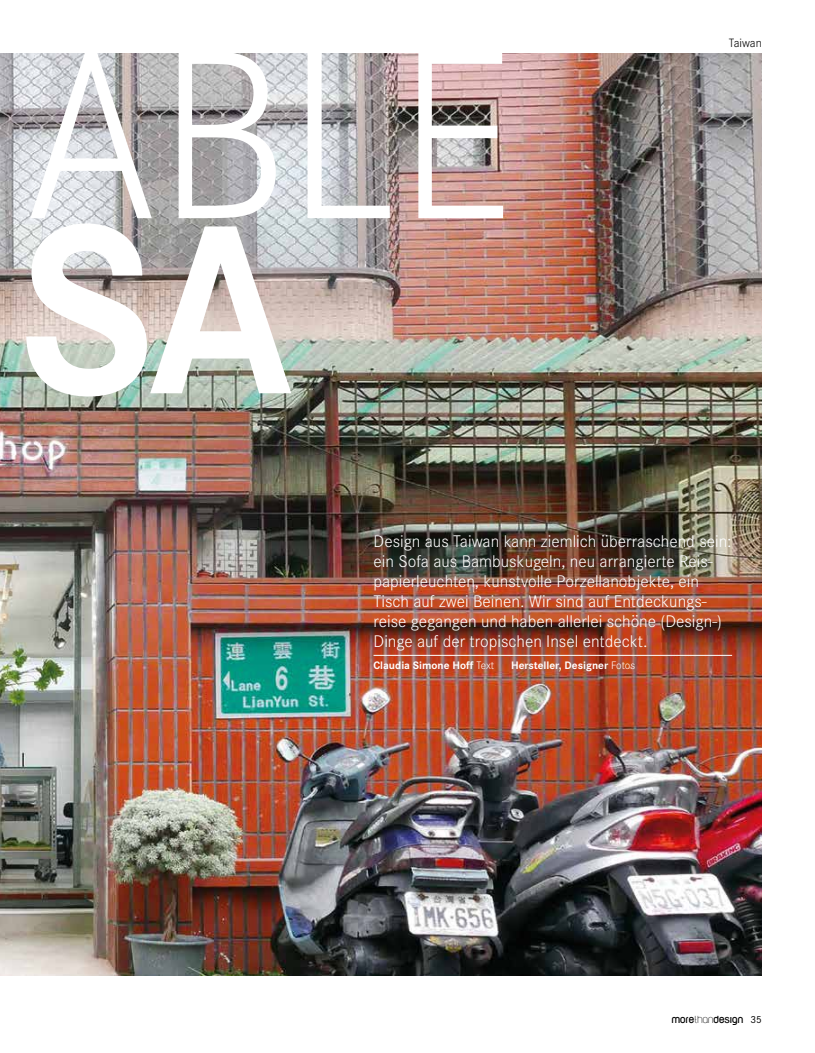
<style>
.page{position:relative;width:815px;height:1053px;background:#fff}
.page>*{position:absolute;margin:0;border:0;box-sizing:border-box;transform-origin:0 0}
.t1{font:300 250px "Corporate S";color:#fff;scale:.96 1}
.t2{font:700 250px "Corporate S";color:#fff}
.t3{font:300 17.5px/20px "Corporate S";color:#fff}
.t4{font:300 12.5px "Corporate S";color:#000}
.t5{font:700 11.25px "Corporate S";color:#fff}
.t6{font:500 10.62px "Lencia";color:#000}
.s1{font-weight:300}
.s2{font-family:"Corporate S";font-weight:400}
</style>
<div class="page">
<img style="left:0;top:53px;width:762px;height:921px">
<hr style="left:374px;top:655px;width:358px;height:1px;background:#fff">
<h1 class="t1" style="left:25px;top:-1px;width:512px">ABLE</h1>
<h1 class="t2" style="left:18px;top:167px;width:277px">SA</h1>
<p class="t4" style="left:729px;top:36px;width:34px">Taiwan</p>
<p class="t3" style="left:374px;top:531px;width:360px">Design aus Taiwan kann ziemlich überraschend sein: ein Sofa aus Bambuskugeln, neu arrangierte Reis&shy;papierleuchten, kunstvolle Porzellanobjekte, ein Tisch auf zwei Beinen. Wir sind auf Entdeckungs&shy;reise gegangen und haben allerlei schöne (Design-)<br>Dinge auf der tropischen Insel entdeckt.</p>
<p class="t5" style="left:374px;top:659px;width:122px">Claudia Simone Hoff <span class="s1">Text</span></p>
<p class="t5" style="left:511px;top:659px;width:126px">Hersteller, Designer <span class="s1">Fotos</span></p>
<p class="t6" style="left:672px;top:1014px;width:91px">more<span class="s1">than</span>design <span class="s2">35</span></p>
</div>
